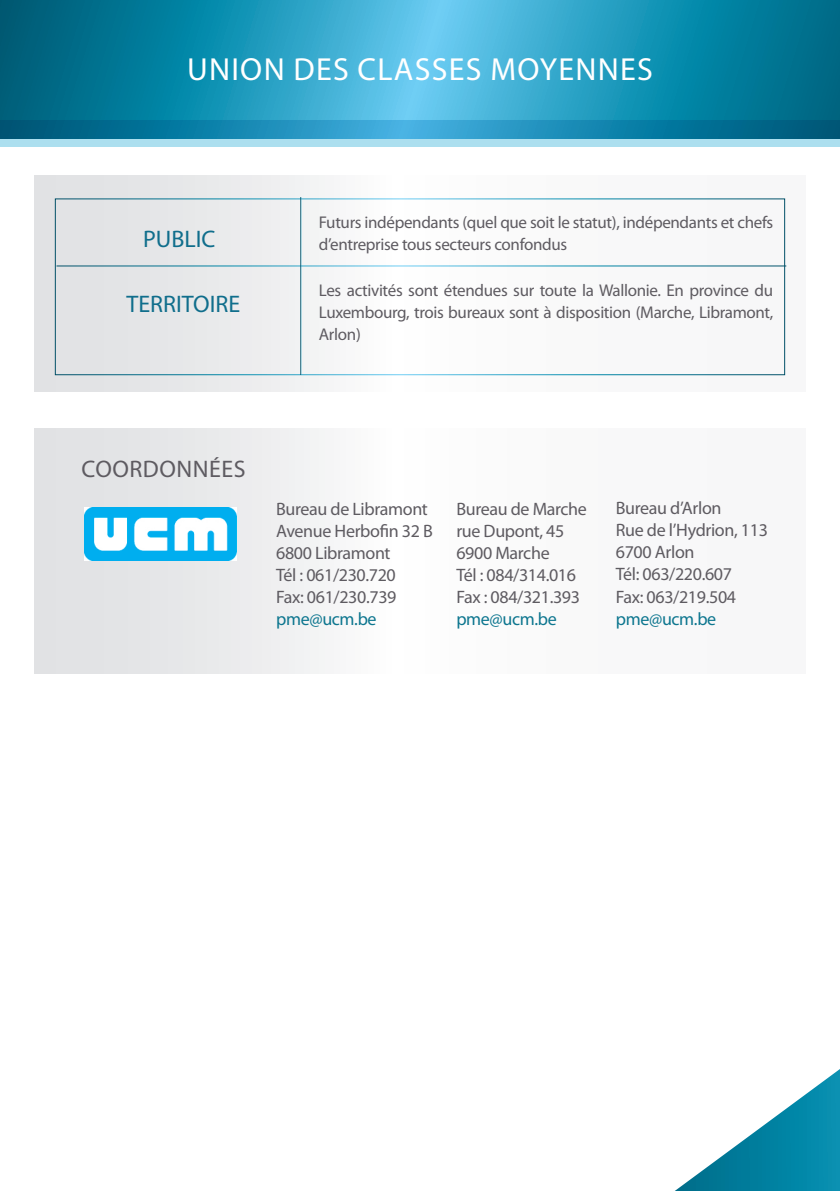
<style>
.page{position:relative;width:840px;height:1191px;background:#fff}
.page>*{position:absolute;margin:0;border:0;box-sizing:border-box;transform-origin:0 0}
.t1{font:32px "Myriad Pro";color:#fff}
.t2{font:24px "Myriad Pro";color:#106e8c}
.t3{font:24px "Myriad Pro";color:#5e5b61}
.t4{font:18px/22px "Myriad Pro";letter-spacing:-.02em;color:#5e5b61}
.t5{font:18px "Myriad Pro";letter-spacing:-.02em;color:#0d768f}
.t6{font:17px/22px "Myriad Pro";letter-spacing:-.02em;color:#5e5b61}
</style>
<div class="page">
<svg style="left:0;top:0;width:839px;height:120px;background:#2094b5"></svg>
<svg style="left:0;top:120px;width:839px;height:26px;background:#3d9abc"></svg>
<svg style="left:34px;top:176px;width:753px;height:216px"></svg>
<div style="left:55px;top:199px;width:729px;height:176px;border:1px solid #fff"></div>
<div style="left:34px;top:429px;width:771px;height:245px;background:linear-gradient(to right,#e6e7e9,#fff)"></div>
<hr style="left:56px;top:265px;width:729px;height:1px;background:#fff">
<hr style="left:300px;top:197px;width:1px;height:178px;background:#fff">
<img style="left:85px;top:507px;width:151px;height:53px">
<svg style="left:675px;top:1069px;width:164px;height:122px"></svg>
<h1 class="t1" style="left:187px;top:49px;width:20px">union</h1>
<h1 class="t1" style="left:293px;top:49px;width:19px">des</h1>
<h1 class="t1" style="left:357px;top:49px;width:19px">classes</h1>
<h1 class="t1" style="left:490px;top:49px;width:87px">moyennes</h1>
<h2 class="t2" style="left:143px;top:224px;width:74px">PUBLIC</h2>
<h2 class="t2" style="left:126px;top:290px;width:24px">Territoire</h2>
<p class="t6" style="left:319px;top:211px;width:455px">Futurs indépendants (quel que soit le statut), indépendants et chefs d’entreprise tous secteurs confondus</p>
<p class="t6" style="left:319px;top:279px;width:455px;text-align:justify">Les activités sont étendues sur toute la Wallonie. En province du Luxembourg, trois bureaux sont à disposition (Marche, Libramont, Arlon)</p>
<h2 class="t3" style="left:81px;top:454px;width:31px">Coordonn</h2>
<h2 class="t3" style="left:209px;top:454px;width:24px">ées</h2>
<p class="t4" style="left:276px;top:497px;width:158px">Bureau de Libramont<br>Avenue Herbofin 32 B<br>6800 Libramont<br>Tél : 061/230.720<br>Fax: 061/230.739</p>
<p class="t5" style="left:276px;top:607px;width:102px">pme@ucm.be</p>
<p class="t4" style="left:456px;top:497px;width:132px">Bureau de Marche rue Dupont, 45<br>6900 Marche<br>Tél : 084/314.016<br>Fax : 084/321.393</p>
<p class="t5" style="left:456px;top:607px;width:102px">pme@ucm.be</p>
<p class="t4" style="left:615px;top:497px;width:153px">Bureau d’Arlon<br>Rue de l’Hydrion, 113<br>6700 Arlon<br>Tél: 063/220.607<br>Fax: 063/219.504</p>
<p class="t5" style="left:615px;top:607px;width:102px">pme@ucm.be</p>
</div>
